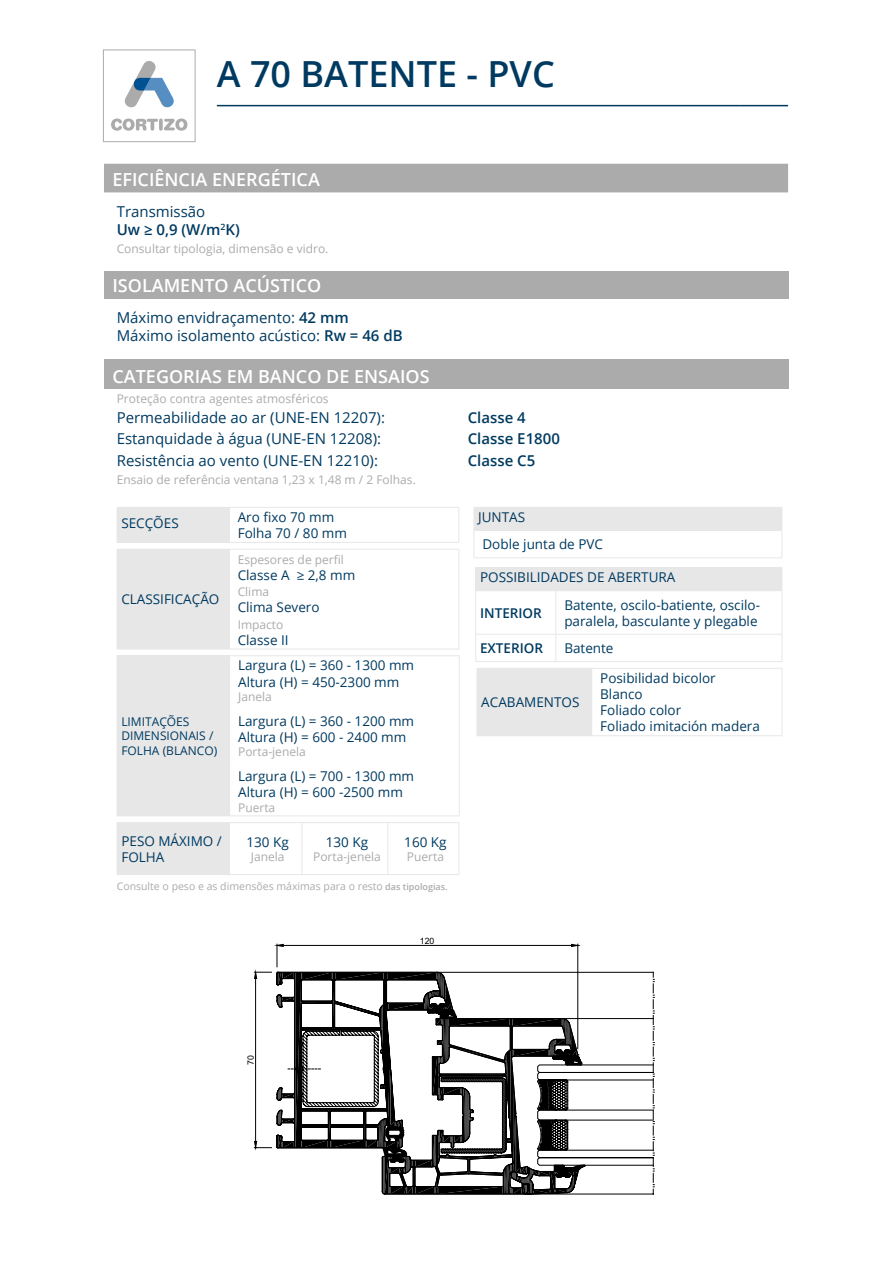
<style>
.page{position:relative;width:893px;height:1263px;background:#fff}
.page>*{position:absolute;margin:0;border:0;box-sizing:border-box;transform-origin:0 0}
.t1{font:600 36px "Open Sans";color:#003a60}
.t2{font:600 18px "Open Sans";color:#fff}
.t3{font:15px/18px "Open Sans";color:#003a60}
.t4{font:600 15px/18px "Open Sans";color:#003a60}
.t5{font:13.5px/16.2px "Open Sans";color:#003a60}
.t6{font:600 13.5px "Open Sans";color:#003a60}
.t7{font:12px "Open Sans";color:#acabab}
.t8{font:12px/14.4px "Open Sans";color:#003a60}
.t9{font:10.5px "Open Sans";color:#acabab}
.t10{font:8.7px "Arial";color:#000}
.s1{font-weight:400}
.s2{font-weight:600}
.s3{font-weight:600;font-size:9px}
</style>
<div class="page">
<svg style="left:103px;top:49px;width:93px;height:93px"></svg>
<div style="left:104px;top:164px;width:684px;height:28px;background:#acabab"></div>
<div style="left:104px;top:271px;width:684px;height:28px;background:#acabab"></div>
<div style="left:104px;top:360px;width:685px;height:29px;background:#acabab"></div>
<div style="left:117px;top:507px;width:112px;height:35px;background:#e7e7e7"></div>
<hr style="left:229px;top:507px;width:230px;height:1px;background:#e7e7e7">
<hr style="left:458px;top:508px;width:1px;height:34px;background:#e7e7e7">
<hr style="left:229px;top:542px;width:230px;height:1px;background:#e7e7e7">
<hr style="left:229px;top:508px;width:1px;height:34px;background:#e7e7e7">
<hr style="left:117px;top:542px;width:112px;height:1px;background:#e7e7e7">
<div style="left:117px;top:549px;width:112px;height:100px;background:#e7e7e7"></div>
<hr style="left:229px;top:549px;width:230px;height:1px;background:#e7e7e7">
<hr style="left:229px;top:549px;width:1px;height:100px;background:#e7e7e7">
<hr style="left:458px;top:549px;width:1px;height:100px;background:#e7e7e7">
<hr style="left:117px;top:649px;width:112px;height:1px;background:#e7e7e7">
<hr style="left:229px;top:649px;width:230px;height:1px;background:#e7e7e7">
<div style="left:117px;top:656px;width:113px;height:160px;background:#e7e7e7"></div>
<hr style="left:117px;top:655px;width:113px;height:1px;background:#e7e7e7">
<hr style="left:230px;top:655px;width:230px;height:1px;background:#e7e7e7">
<hr style="left:459px;top:656px;width:1px;height:159px;background:#e7e7e7">
<hr style="left:230px;top:815px;width:230px;height:1px;background:#e7e7e7">
<div style="left:117px;top:822px;width:112px;height:52px;background:#e7e7e7"></div>
<hr style="left:229px;top:822px;width:73px;height:1px;background:#e7e7e7">
<hr style="left:229px;top:823px;width:1px;height:51px;background:#e7e7e7">
<hr style="left:302px;top:822px;width:86px;height:1px;background:#e7e7e7">
<hr style="left:302px;top:823px;width:1px;height:51px;background:#e7e7e7">
<hr style="left:388px;top:822px;width:71px;height:1px;background:#e7e7e7">
<hr style="left:387px;top:823px;width:1px;height:51px;background:#e7e7e7">
<hr style="left:458px;top:823px;width:1px;height:51px;background:#e7e7e7">
<hr style="left:117px;top:874px;width:112px;height:1px;background:#e7e7e7">
<hr style="left:229px;top:874px;width:73px;height:1px;background:#e7e7e7">
<hr style="left:302px;top:874px;width:86px;height:1px;background:#e7e7e7">
<hr style="left:388px;top:874px;width:71px;height:1px;background:#e7e7e7">
<div style="left:474px;top:507px;width:308px;height:23px;background:#e7e7e7"></div>
<hr style="left:474px;top:530px;width:308px;height:1px;background:#e7e7e7">
<svg style="left:474px;top:531px;width:1px;height:26px"></svg>
<svg style="left:782px;top:508px;width:1px;height:49px"></svg>
<hr style="left:474px;top:557px;width:308px;height:1px;background:#e7e7e7">
<div style="left:476px;top:568px;width:306px;height:23px;background:#e7e7e7"></div>
<hr style="left:475px;top:567px;width:81px;height:1px;background:#e7e7e7">
<svg style="left:475px;top:568px;width:1px;height:22px"></svg>
<hr style="left:556px;top:567px;width:226px;height:1px;background:#e7e7e7">
<svg style="left:782px;top:568px;width:1px;height:22px"></svg>
<hr style="left:475px;top:590px;width:81px;height:1px;background:#e7e7e7">
<hr style="left:475px;top:591px;width:1px;height:43px;background:#e7e7e7">
<hr style="left:555px;top:591px;width:1px;height:43px;background:#e7e7e7">
<hr style="left:782px;top:591px;width:1px;height:43px;background:#e7e7e7">
<hr style="left:475px;top:634px;width:81px;height:1px;background:#e7e7e7">
<svg style="left:475px;top:635px;width:1px;height:26px"></svg>
<hr style="left:556px;top:634px;width:226px;height:1px;background:#e7e7e7">
<svg style="left:555px;top:635px;width:1px;height:26px"></svg>
<svg style="left:782px;top:635px;width:1px;height:26px"></svg>
<hr style="left:475px;top:661px;width:81px;height:1px;background:#e7e7e7">
<hr style="left:556px;top:661px;width:226px;height:1px;background:#e7e7e7">
<div style="left:477px;top:668px;width:115px;height:68px;background:#e7e7e7"></div>
<hr style="left:592px;top:668px;width:190px;height:1px;background:#e7e7e7">
<hr style="left:782px;top:669px;width:1px;height:66px;background:#e7e7e7">
<hr style="left:592px;top:735px;width:190px;height:1px;background:#e7e7e7">
<hr style="left:217px;top:105px;width:523px;height:1px;background:#003a60">
<hr style="left:740px;top:105px;width:48px;height:1px;background:#003a60">
<svg style="left:255px;top:944px;width:398px;height:250px"></svg>
<h1 class="t1" style="left:217px;top:50px;width:339px">A 70 BATENTE - PVC</h1>
<h2 class="t2" style="left:112px;top:167px;width:209px">EFICIÊNCIA ENERGÉTICA</h2>
<p class="t4" style="left:117px;top:202px;width:125px"><span class="s1">Transmissão<br></span>Uw ≥ 0,9 (W/m<sup>2</sup>K)</p>
<p class="t7" style="left:117px;top:240px;width:213px">Consultar tipologia, dimensão e vidro.</p>
<h2 class="t2" style="left:112px;top:273px;width:210px">ISOLAMENTO ACÚSTICO</h2>
<p class="t3" style="left:117px;top:308px;width:287px">Máximo envidraçamento: <span class="s2">42 mm<br></span>Máximo isolamento acústico: <span class="s2">Rw = 46 dB</span></p>
<h2 class="t2" style="left:112px;top:364px;width:319px">CATEGORIAS EM BANCO DE ENSAIOS</h2>
<p class="t7" style="left:117px;top:390px;width:213px">Proteção contra agentes atmosféricos</p>
<p class="t3" style="left:117px;top:408px;width:270px">Permeabilidade ao ar (UNE-EN 12207):</p>
<p class="t4" style="left:468px;top:408px;width:60px">Classe 4</p>
<p class="t3" style="left:117px;top:430px;width:266px">Estanquidade à água (UNE-EN 12208):</p>
<p class="t4" style="left:468px;top:430px;width:94px">Classe E1800</p>
<p class="t3" style="left:117px;top:451px;width:263px">Resistência ao vento (UNE-EN 12210):</p>
<p class="t4" style="left:468px;top:451px;width:69px">Classe C5</p>
<p class="t7" style="left:117px;top:471px;width:301px">Ensaio de referência ventana 1,23 x 1,48 m / 2 Folhas.</p>
<p class="t5" style="left:121px;top:515px;width:59px">SECÇÕES</p>
<p class="t5" style="left:238px;top:509px;width:111px">Aro fixo 70 mm<br>Folha 70 / 80 mm</p>
<p class="t5" style="left:482px;top:503px;width:122px;line-height:27.3px;text-indent:-4px">JUNTAS<br>Doble junta de PVC</p>
<p class="t5" style="left:480px;top:569px;width:197px">POSSIBILIDADES DE ABERTURA</p>
<p class="t6" style="left:480px;top:603px;width:63px">INTERIOR</p>
<p class="t5" style="left:564px;top:596px;width:197px">Batente, oscilo-batiente, oscilo&shy;paralela, basculante y plegable</p>
<p class="t6" style="left:480px;top:639px;width:65px">EXTERIOR</p>
<p class="t5" style="left:564px;top:640px;width:51px">Batente</p>
<p class="t7" style="left:238px;top:551px;width:108px">Espesores de perfil</p>
<p class="t5" style="left:238px;top:567px;width:119px">Classe A ≥ 2,8 mm</p>
<p class="t7" style="left:238px;top:584px;width:33px">Clima</p>
<p class="t5" style="left:238px;top:599px;width:83px">Clima Severo</p>
<p class="t7" style="left:238px;top:616px;width:47px">Impacto</p>
<p class="t5" style="left:238px;top:631px;width:52px">Classe II</p>
<p class="t5" style="left:121px;top:591px;width:100px">CLASSIFICAÇÃO</p>
<p class="t8" style="left:121px;top:714px;width:98px">LIMITAÇÕES<br>DIMENSIONAIS /<br>FOLHA (BLANCO)</p>
<p class="t5" style="left:238px;top:657px;width:178px">Largura (L) = 360 - 1300 mm<br>Altura (H) = 450-2300 mm</p>
<p class="t7" style="left:238px;top:688px;width:35px">Janela</p>
<p class="t5" style="left:238px;top:712px;width:178px">Largura (L) = 360 - 1200 mm<br>Altura (H) = 600 - 2400 mm</p>
<p class="t7" style="left:238px;top:744px;width:69px">Porta-jenela</p>
<p class="t5" style="left:238px;top:768px;width:178px">Largura (L) = 700 - 1300 mm<br>Altura (H) = 600 -2500 mm</p>
<p class="t7" style="left:238px;top:799px;width:39px">Puerta</p>
<p class="t5" style="left:121px;top:832px;width:102px">PESO MÁXIMO /<br>FOLHA</p>
<p class="t5" style="left:246px;top:833px;width:44px">130 Kg</p>
<p class="t5" style="left:404px;top:833px;width:44px">160 Kg</p>
<p class="t7" style="left:407px;top:848px;width:39px">Puerta</p>
<p class="t9" style="left:117px;top:879px;width:332px">Consulte o peso e as dimensões máximas para o resto <span class="s3">das tipologias.</span></p>
<p class="t5" style="left:326px;top:833px;width:44px">130 Kg</p>
<p class="t7" style="left:313px;top:848px;width:69px">Porta-jenela</p>
<p class="t7" style="left:251px;top:848px;width:35px">Janela</p>
<p class="t10" style="left:420px;top:935px;width:16px">120</p>
<p class="t5" style="left:481px;top:694px;width:100px">ACABAMENTOS</p>
<p class="t5" style="left:600px;top:669px;width:161px">Posibilidad bicolor<br>Blanco<br>Foliado color<br>Foliado imitación madera</p>
<p class="t10" style="left:245px;top:1065px;width:11px;rotate:-90deg">70</p>
</div>
